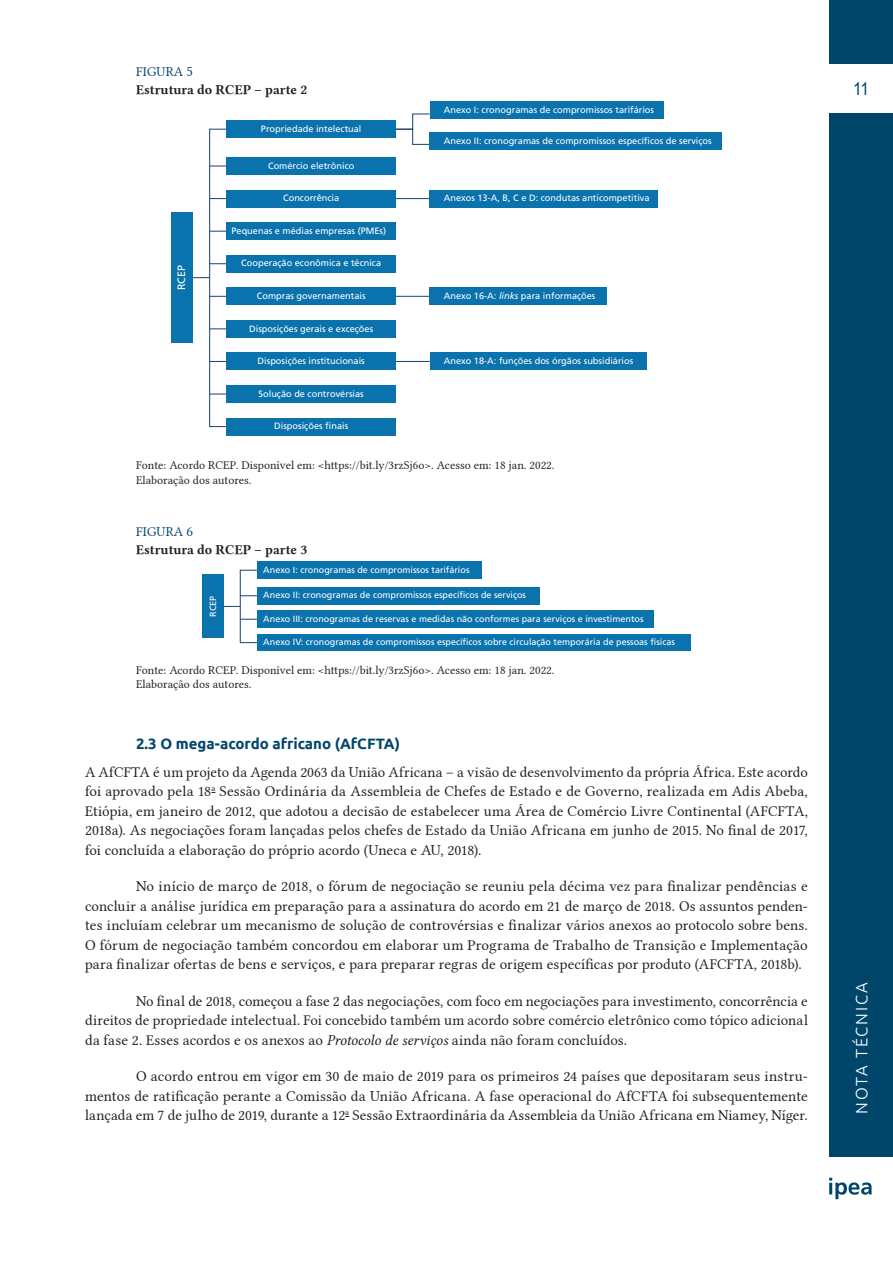
<style>
.page{position:relative;width:893px;height:1263px;background:#fff}
.page>*{position:absolute;margin:0;border:0;box-sizing:border-box;transform-origin:0 0}
.t1{font:18px "Arial";color:#00466b;scale:.85 1}
.t2{font:300 16.5px "Ubuntu";letter-spacing:.11em;color:#fff}
.texto_com_recuo{font:15px/19.5px "Linux Libertine G";letter-spacing:.005em;color:#231f20;text-align:justify}
.texto_sem_recuo{font:15px/19.5px "Linux Libertine G";color:#231f20;text-align:justify}
.titulo_1_1{font:700 15px "Ubuntu";color:#00466b}
.Sub_Títulos_Tabelas{font:13.5px "Linux Libertine GB";color:#231f20}
.Titulos_tabela{font:13.5px "Linux Libertine G";letter-spacing:.005em;color:#00466b}
.fonte-1{font:12px "Linux Libertine G";color:#231f20}
.fonte-3{font:12px "Linux Libertine G";color:#231f20}
.t3{font:10.65px "Frutiger LT Pro";color:#fff}
.t4{font:9.15px "Frutiger LT Pro";color:#fff}
.t5{font:9px "Frutiger LT Pro";color:#fff}
.s1{font-style:italic}
.s2{font-family:"Linux Libertine GI"}
</style>
<div class="page">
<div style="left:829px;top:113px;width:64px;height:1043px;background:#00466b"></div>
<div style="left:829px;top:0;width:64px;height:64px;background:#00466b"></div>
<svg style="left:829px;top:1178px;width:43px;height:21px"></svg>
<svg style="left:396px;top:113px;width:34px;height:32px"></svg>
<div style="left:209px;top:129px;width:18px;height:298px;border:1px solid #1a3f74"></div>
<div style="left:171px;top:212px;width:22px;height:131px;background:#0a73ae"></div>
<div style="left:227px;top:120px;width:169px;height:18px;background:#0a73ae"></div>
<div style="left:430px;top:102px;width:234px;height:17px;background:#0a73ae"></div>
<div style="left:430px;top:132px;width:292px;height:17px;background:#0a73ae"></div>
<div style="left:227px;top:157px;width:169px;height:18px;background:#0a73ae"></div>
<hr style="left:210px;top:198px;width:220px;height:1px;background:#1a3f74">
<div style="left:227px;top:190px;width:169px;height:17px;background:#0a73ae"></div>
<svg style="left:210px;top:231px;width:17px;height:1px"></svg>
<svg style="left:210px;top:166px;width:17px;height:1px"></svg>
<div style="left:227px;top:222px;width:169px;height:18px;background:#0a73ae"></div>
<svg style="left:210px;top:263px;width:17px;height:1px"></svg>
<div style="left:227px;top:255px;width:169px;height:17px;background:#0a73ae"></div>
<div style="left:430px;top:190px;width:228px;height:17px;background:#0a73ae"></div>
<hr style="left:210px;top:296px;width:220px;height:1px;background:#1a3f74">
<div style="left:227px;top:288px;width:169px;height:17px;background:#0a73ae"></div>
<div style="left:430px;top:288px;width:177px;height:17px;background:#0a73ae"></div>
<svg style="left:210px;top:328px;width:17px;height:1px"></svg>
<div style="left:227px;top:320px;width:169px;height:18px;background:#0a73ae"></div>
<hr style="left:210px;top:361px;width:220px;height:1px;background:#1a3f74">
<div style="left:227px;top:353px;width:169px;height:17px;background:#0a73ae"></div>
<svg style="left:210px;top:394px;width:17px;height:1px"></svg>
<div style="left:227px;top:385px;width:169px;height:18px;background:#0a73ae"></div>
<div style="left:227px;top:418px;width:169px;height:17px;background:#0a73ae"></div>
<div style="left:430px;top:353px;width:216px;height:17px;background:#0a73ae"></div>
<svg style="left:193px;top:277px;width:17px;height:1px"></svg>
<div style="left:257px;top:562px;width:224px;height:17px;background:#0a73ae"></div>
<svg style="left:242px;top:595px;width:13px;height:1px"></svg>
<div style="left:257px;top:587px;width:282px;height:17px;background:#0a73ae"></div>
<svg style="left:242px;top:619px;width:13px;height:1px"></svg>
<div style="left:257px;top:611px;width:396px;height:17px;background:#0a73ae"></div>
<div style="left:257px;top:634px;width:434px;height:17px;background:#0a73ae"></div>
<div style="left:202px;top:574px;width:22px;height:64px;background:#0a73ae"></div>
<svg style="left:224px;top:606px;width:16px;height:1px"></svg>
<div style="left:240px;top:570px;width:17px;height:73px;border:1px solid #1a3f74"></div>
<p class="Titulos_tabela" style="left:136px;top:64px;width:58px">FIGURA 5</p>
<p class="Sub_Títulos_Tabelas" style="left:136px;top:80px;width:173px">Estrutura do RCEP – parte 2</p>
<p class="t3" style="left:175px;top:290px;width:27px;rotate:-90deg">RCEP</p>
<p class="t4" style="left:261px;top:123px;width:102px">Propriedade intelectual</p>
<p class="t4" style="left:268px;top:160px;width:88px">Comércio eletrônico</p>
<p class="t4" style="left:283px;top:193px;width:58px">Concorrência</p>
<p class="t4" style="left:231px;top:225px;width:156px">Pequenas e médias empresas (PMEs)</p>
<p class="t4" style="left:241px;top:258px;width:141px">Cooperação econômica e técnica</p>
<p class="t4" style="left:444px;top:105px;width:212px">Anexo I: cronogramas de compromissos tarifários</p>
<p class="t4" style="left:444px;top:135px;width:269px">Anexo II: cronogramas de compromissos específicos de serviços</p>
<p class="t4" style="left:444px;top:193px;width:207px">Anexos 13-A, B, C e D: condutas anticompetitiva</p>
<p class="t4" style="left:257px;top:290px;width:110px">Compras governamentais</p>
<p class="t4" style="left:444px;top:290px;width:153px">Anexo 16-A: <span class="s1">links</span> para informações</p>
<p class="t4" style="left:249px;top:323px;width:126px">Disposições gerais e exceções</p>
<p class="t4" style="left:258px;top:356px;width:109px">Disposições institucionais</p>
<p class="t4" style="left:259px;top:388px;width:107px">Solução de controvérsias</p>
<p class="t4" style="left:274px;top:421px;width:76px">Disposições finais</p>
<p class="t4" style="left:444px;top:356px;width:191px">Anexo 18-A: funções dos órgãos subsidiários</p>
<p class="fonte-1" style="left:136px;top:459px;width:420px">Fonte: Acordo RCEP. Disponível em: &lt;https://bit.ly/3rzSj6o&gt;. Acesso em: 18 jan. 2022.</p>
<p class="fonte-3" style="left:136px;top:473px;width:117px">Elaboração dos autores.</p>
<p class="Titulos_tabela" style="left:136px;top:524px;width:59px">FIGURA 6</p>
<p class="Sub_Títulos_Tabelas" style="left:136px;top:540px;width:173px">Estrutura do RCEP – parte 3</p>
<p class="t5" style="left:263px;top:564px;width:208px">Anexo I: cronogramas de compromissos tarifários</p>
<p class="t5" style="left:263px;top:590px;width:264px">Anexo II: cronogramas de compromissos específicos de serviços</p>
<p class="t5" style="left:263px;top:613px;width:382px">Anexo III: cronogramas de reservas e medidas não conformes para serviços e investimentos</p>
<p class="t5" style="left:263px;top:637px;width:413px">Anexo IV: cronogramas de compromissos específicos sobre circulação temporária de pessoas físicas</p>
<p class="t5" style="left:208px;top:617px;width:23px;rotate:-90deg">RCEP</p>
<p class="fonte-1" style="left:136px;top:663px;width:420px">Fonte: Acordo RCEP. Disponível em: &lt;https://bit.ly/3rzSj6o&gt;. Acesso em: 18 jan. 2022.</p>
<p class="fonte-3" style="left:136px;top:677px;width:117px">Elaboração dos autores.</p>
<p class="titulo_1_1" style="left:136px;top:734px;width:265px">2.3 O mega-acordo africano (AfCFTA)</p>
<p class="texto_sem_recuo" style="left:85px;top:762px;width:724px">A AfCFTA é um projeto da Agenda 2063 da União Africana – a visão de desenvolvimento da própria África. Este acordo foi aprovado pela 18<sup>a</sup> Sessão Ordinária da Assembleia de Chefes de Estado e de Governo, realizada em Adis Abeba, Etiópia, em janeiro de 2012, que adotou a decisão de estabelecer uma Área de Comércio Livre Continental (AFCFTA, 2018a). As negociações foram lançadas pelos chefes de Estado da União Africana em junho de 2015. No final de 2017, foi concluída a elaboração do próprio acordo (Uneca e AU, 2018).</p>
<p class="texto_com_recuo" style="left:85px;top:877px;width:724px;text-indent:51px">No início de março de 2018, o fórum de negociação se reuniu pela décima vez para finalizar pendências e concluir a análise jurídica em preparação para a assinatura do acordo em 21 de março de 2018. Os assuntos penden&shy;tes incluíam celebrar um mecanismo de solução de controvérsias e finalizar vários anexos ao protocolo sobre bens.<br>O fórum de negociação também concordou em elaborar um Programa de Trabalho de Transição e Implementação para finalizar ofertas de bens e serviços, e para preparar regras de origem específicas por produto (AFCFTA, 2018b).</p>
<p class="texto_com_recuo" style="left:85px;top:991px;width:724px;text-indent:51px">No final de 2018, começou a fase 2 das negociações, com foco em negociações para investimento, concorrência e direitos de propriedade intelectual. Foi concebido também um acordo sobre comércio eletrônico como tópico adicional da fase 2. Esses acordos e os anexos ao <span class="s2">Protocolo de serviços</span> ainda não foram concluídos.</p>
<p class="texto_com_recuo" style="left:85px;top:1067px;width:724px;text-indent:51px">O acordo entrou em vigor em 30 de maio de 2019 para os primeiros 24 países que depositaram seus instru&shy;mentos de ratificação perante a Comissão da União Africana. A fase operacional do AfCFTA foi subsequentemente lançada em 7 de julho de 2019, durante a 12<sup>a</sup> Sessão Extraordinária da Assembleia da União Africana em Niamey, Níger.</p>
<p class="t1" style="left:853px;top:76px;width:20px">11</p>
<p class="t2" style="left:852px;top:1114px;width:133px;rotate:-90deg">NOTA TÉCNICA</p>
</div>
